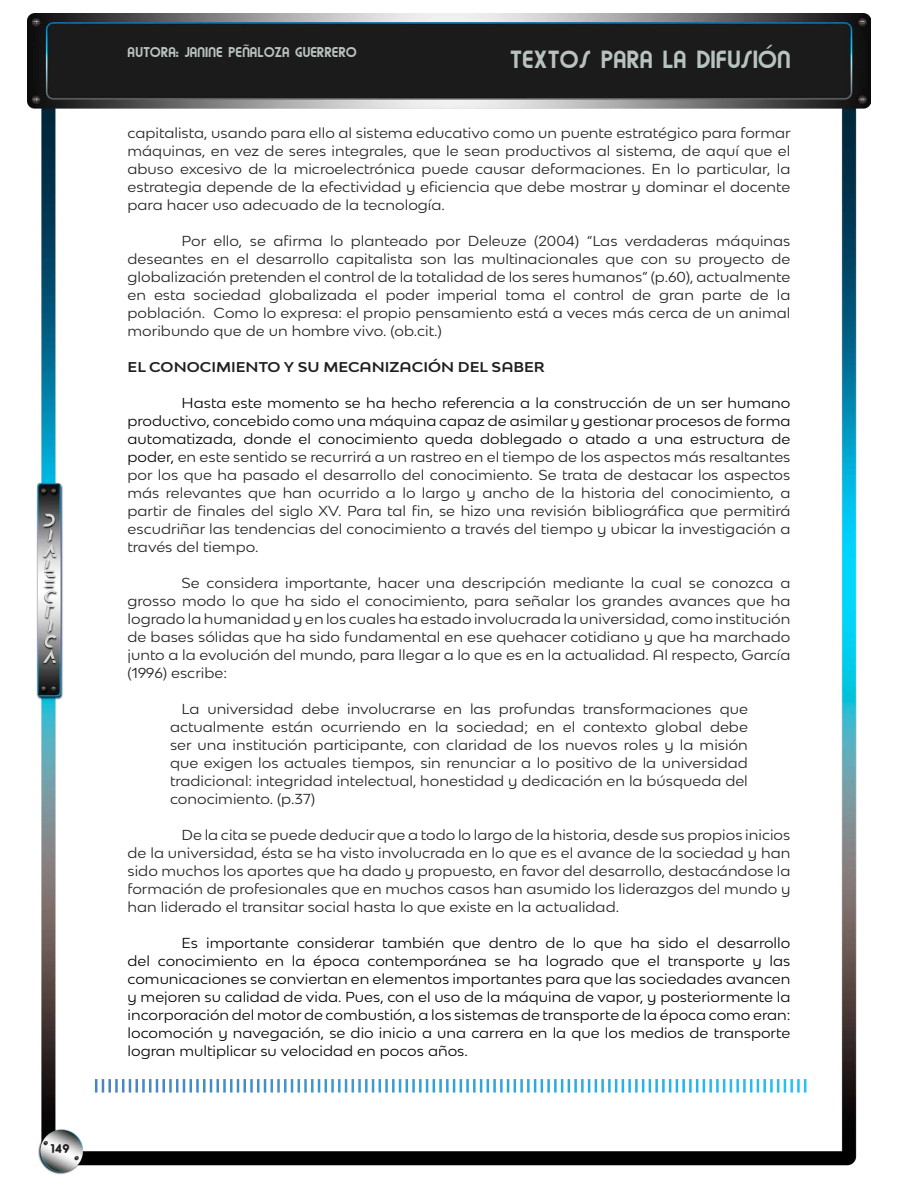
<style>
.page{position:relative;width:918px;height:1188px;background:#fff}
.page>*{position:absolute;margin:0;border:0;box-sizing:border-box;transform-origin:0 0}
.t1{font:21px "Brandish";color:#b8c3bf}
.t2{font:expanded 13.5px/18px "Bw Modelica SS01";color:#231f20;text-align:justify}
.t3{font:expanded 13.5px/18px "Bw Modelica SS01";color:#000;text-align:justify}
.t4{font:700 expanded 13.5px "Bw Modelica SS01";color:#231f20}
.t5{font:12px "Brandish";color:#b8c3bf}
.t6{font:700 12px "Oduda";color:#231f20}
.s1{color:#000}
</style>
<div class="page">
<img style="left:27px;top:14px;width:844px;height:1160px">
<svg style="left:95px;top:1079px;width:9px;height:14px"></svg>
<hr style="left:108px;top:1079px;width:3px;height:14px;background:#fff">
<hr style="left:115px;top:1079px;width:3px;height:14px;background:#fff">
<svg style="left:122px;top:1079px;width:9px;height:14px"></svg>
<hr style="left:135px;top:1079px;width:3px;height:14px;background:#fff">
<hr style="left:142px;top:1079px;width:3px;height:14px;background:#fff">
<hr style="left:149px;top:1079px;width:3px;height:14px;background:#fff">
<svg style="left:156px;top:1079px;width:2px;height:14px"></svg>
<hr style="left:162px;top:1079px;width:3px;height:14px;background:#fff">
<hr style="left:169px;top:1079px;width:3px;height:14px;background:#fff">
<hr style="left:176px;top:1079px;width:3px;height:14px;background:#fff">
<svg style="left:183px;top:1079px;width:2px;height:14px"></svg>
<hr style="left:189px;top:1079px;width:3px;height:14px;background:#fff">
<hr style="left:196px;top:1079px;width:3px;height:14px;background:#fff">
<hr style="left:203px;top:1079px;width:3px;height:14px;background:#fff">
<svg style="left:210px;top:1079px;width:2px;height:14px"></svg>
<hr style="left:216px;top:1079px;width:3px;height:14px;background:#fff">
<hr style="left:223px;top:1079px;width:3px;height:14px;background:#fff">
<hr style="left:230px;top:1079px;width:3px;height:14px;background:#fff">
<svg style="left:237px;top:1079px;width:9px;height:14px"></svg>
<hr style="left:250px;top:1079px;width:3px;height:14px;background:#fff">
<hr style="left:257px;top:1079px;width:3px;height:14px;background:#fff">
<svg style="left:264px;top:1079px;width:9px;height:14px"></svg>
<hr style="left:277px;top:1079px;width:3px;height:14px;background:#fff">
<hr style="left:284px;top:1079px;width:3px;height:14px;background:#fff">
<svg style="left:291px;top:1079px;width:9px;height:14px"></svg>
<hr style="left:304px;top:1079px;width:3px;height:14px;background:#fff">
<hr style="left:311px;top:1079px;width:3px;height:14px;background:#fff">
<svg style="left:318px;top:1079px;width:9px;height:14px"></svg>
<hr style="left:331px;top:1079px;width:3px;height:14px;background:#fff">
<hr style="left:338px;top:1079px;width:3px;height:14px;background:#fff">
<svg style="left:345px;top:1079px;width:9px;height:14px"></svg>
<hr style="left:358px;top:1079px;width:3px;height:14px;background:#fff">
<hr style="left:365px;top:1079px;width:3px;height:14px;background:#fff">
<svg style="left:372px;top:1079px;width:9px;height:14px"></svg>
<hr style="left:385px;top:1079px;width:3px;height:14px;background:#fff">
<hr style="left:392px;top:1079px;width:3px;height:14px;background:#fff">
<svg style="left:399px;top:1079px;width:9px;height:14px"></svg>
<hr style="left:412px;top:1079px;width:3px;height:14px;background:#fff">
<hr style="left:419px;top:1079px;width:3px;height:14px;background:#fff">
<svg style="left:426px;top:1079px;width:9px;height:14px"></svg>
<hr style="left:439px;top:1079px;width:3px;height:14px;background:#fff">
<hr style="left:446px;top:1079px;width:3px;height:14px;background:#fff">
<svg style="left:453px;top:1079px;width:9px;height:14px"></svg>
<hr style="left:466px;top:1079px;width:3px;height:14px;background:#fff">
<hr style="left:473px;top:1079px;width:3px;height:14px;background:#fff">
<svg style="left:480px;top:1079px;width:9px;height:14px"></svg>
<hr style="left:493px;top:1079px;width:3px;height:14px;background:#fff">
<hr style="left:500px;top:1079px;width:3px;height:14px;background:#fff">
<svg style="left:507px;top:1079px;width:9px;height:14px"></svg>
<hr style="left:520px;top:1079px;width:3px;height:14px;background:#fff">
<hr style="left:527px;top:1079px;width:3px;height:14px;background:#fff">
<svg style="left:534px;top:1079px;width:9px;height:14px"></svg>
<hr style="left:547px;top:1079px;width:3px;height:14px;background:#fff">
<hr style="left:554px;top:1079px;width:3px;height:14px;background:#fff">
<svg style="left:561px;top:1079px;width:9px;height:14px"></svg>
<hr style="left:574px;top:1079px;width:3px;height:14px;background:#fff">
<hr style="left:581px;top:1079px;width:3px;height:14px;background:#fff">
<svg style="left:588px;top:1079px;width:9px;height:14px"></svg>
<hr style="left:601px;top:1079px;width:3px;height:14px;background:#fff">
<hr style="left:608px;top:1079px;width:3px;height:14px;background:#fff">
<svg style="left:615px;top:1079px;width:9px;height:14px"></svg>
<hr style="left:628px;top:1079px;width:3px;height:14px;background:#fff">
<hr style="left:635px;top:1079px;width:3px;height:14px;background:#fff">
<svg style="left:642px;top:1079px;width:9px;height:14px"></svg>
<hr style="left:655px;top:1079px;width:3px;height:14px;background:#fff">
<hr style="left:662px;top:1079px;width:3px;height:14px;background:#fff">
<svg style="left:669px;top:1079px;width:9px;height:14px"></svg>
<hr style="left:682px;top:1079px;width:3px;height:14px;background:#fff">
<hr style="left:689px;top:1079px;width:3px;height:14px;background:#fff">
<svg style="left:696px;top:1079px;width:9px;height:14px"></svg>
<hr style="left:709px;top:1079px;width:3px;height:14px;background:#fff">
<hr style="left:716px;top:1079px;width:3px;height:14px;background:#fff">
<svg style="left:723px;top:1079px;width:9px;height:14px"></svg>
<hr style="left:736px;top:1079px;width:3px;height:14px;background:#fff">
<hr style="left:743px;top:1079px;width:3px;height:14px;background:#fff">
<svg style="left:750px;top:1079px;width:9px;height:14px"></svg>
<hr style="left:763px;top:1079px;width:3px;height:14px;background:#fff">
<hr style="left:770px;top:1079px;width:3px;height:14px;background:#fff">
<svg style="left:777px;top:1079px;width:9px;height:14px"></svg>
<hr style="left:790px;top:1079px;width:3px;height:14px;background:#fff">
<hr style="left:797px;top:1079px;width:3px;height:14px;background:#fff">
<svg style="left:804px;top:1079px;width:2px;height:14px"></svg>
<p class="t6" style="left:50px;top:1143px;width:20px">149</p>
<p class="t5" style="left:128px;top:44px;width:231px">AUTORA: JANINE PEÑALOZA GUERRERO</p>
<h1 class="t1" style="left:510px;top:44px;width:283px">TEXTOS PARA LA DIFUSIÓN</h1>
<p class="t2" style="left:128px;top:124px;width:665px">capitalista, usando para ello al sistema educativo como un puente estratégico para formar máquinas, en vez de seres integrales, que le sean productivos al sistema, de aquí que el abuso excesivo de la microelectrónica puede causar deformaciones. En lo particular, la estrategia depende de la efectividad y eficiencia que debe mostrar y dominar el docente para hacer uso adecuado de la tecnología.</p>
<p class="t2" style="left:128px;top:232px;width:664px;text-indent:54px">Por ello, se afirma lo planteado por Deleuze (2004) “Las verdaderas máquinas deseantes en el desarrollo capitalista son las multinacionales que con su proyecto de globalización pretenden el control de la totalidad de los seres humanos” (p.60), actualmente en esta sociedad globalizada el poder imperial toma el control de gran parte de la población. Como lo expresa: el propio pensamiento está a veces más cerca de un animal moribundo que de un hombre vivo. (ob.cit.)</p>
<p class="t4" style="left:128px;top:358px;width:419px">EL CONOCIMIENTO Y SU MECANIZACIÓN DEL SABER</p>
<p class="t2" style="left:128px;top:394px;width:664px;text-indent:54px"><span class="s1">Hasta este momento se ha hecho referencia a la construcción de un ser humano productivo, concebido como una máquina capaz de asimilar y gestionar procesos de forma automatizada, donde el conocimiento queda doblegado o atado a una estructura de poder,</span> en este sentido se recurrirá a un rastreo en el tiempo de los aspectos más resaltantes por los que ha pasado el desarrollo del conocimiento. Se trata de destacar los aspectos más relevantes que han ocurrido a lo largo y ancho de la historia del conocimiento, a partir de finales del siglo XV. Para tal fin, se hizo una revisión bibliográfica que permitirá escudriñar las tendencias del conocimiento a través del tiempo y ubicar la investigación a través del tiempo.</p>
<p class="t2" style="left:128px;top:574px;width:664px;text-indent:54px">Se considera importante, hacer una descripción mediante la cual se conozca a grosso modo lo que ha sido el conocimiento, para señalar los grandes avances que ha logrado la humanidad y en los cuales ha estado involucrada la universidad, como institución de bases sólidas que ha sido fundamental en ese quehacer cotidiano y que ha marchado junto a la evolución del mundo, para llegar a lo que es en la actualidad. Al respecto, García (1996) escribe:</p>
<p class="t2" style="left:170px;top:700px;width:579px;text-indent:11px">La universidad debe involucrarse en las profundas transformaciones que actualmente están ocurriendo en la sociedad; en el contexto global debe ser una institución participante, con claridad de los nuevos roles y la misión que exigen los actuales tiempos, sin renunciar a lo positivo de la universidad tradicional: integridad intelectual, honestidad y dedicación en la búsqueda del conocimiento. (p.37)</p>
<p class="t2" style="left:128px;top:826px;width:664px;text-indent:54px">De la cita se puede deducir que a todo lo largo de la historia, desde sus propios inicios de la universidad, ésta se ha visto involucrada en lo que es el avance de la sociedad y han sido muchos los aportes que ha dado y propuesto, en favor del desarrollo, destacándose la formación de profesionales que en muchos casos han asumido los liderazgos del mundo y han liderado el transitar social hasta lo que existe en la actualidad.</p>
<p class="t3" style="left:128px;top:934px;width:664px;text-indent:54px">Es importante considerar también que dentro de lo que ha sido el desarrollo del conocimiento en la época contemporánea se ha logrado que el transporte y las comunicaciones se conviertan en elementos importantes para que las sociedades avancen y mejoren su calidad de vida. Pues, con el uso de la máquina de vapor, y posteriormente la incorporación del motor de combustión, a los sistemas de transporte de la época como eran: locomoción y navegación, se dio inicio a una carrera en la que los medios de transporte logran multiplicar su velocidad en pocos años.</p>
</div>
